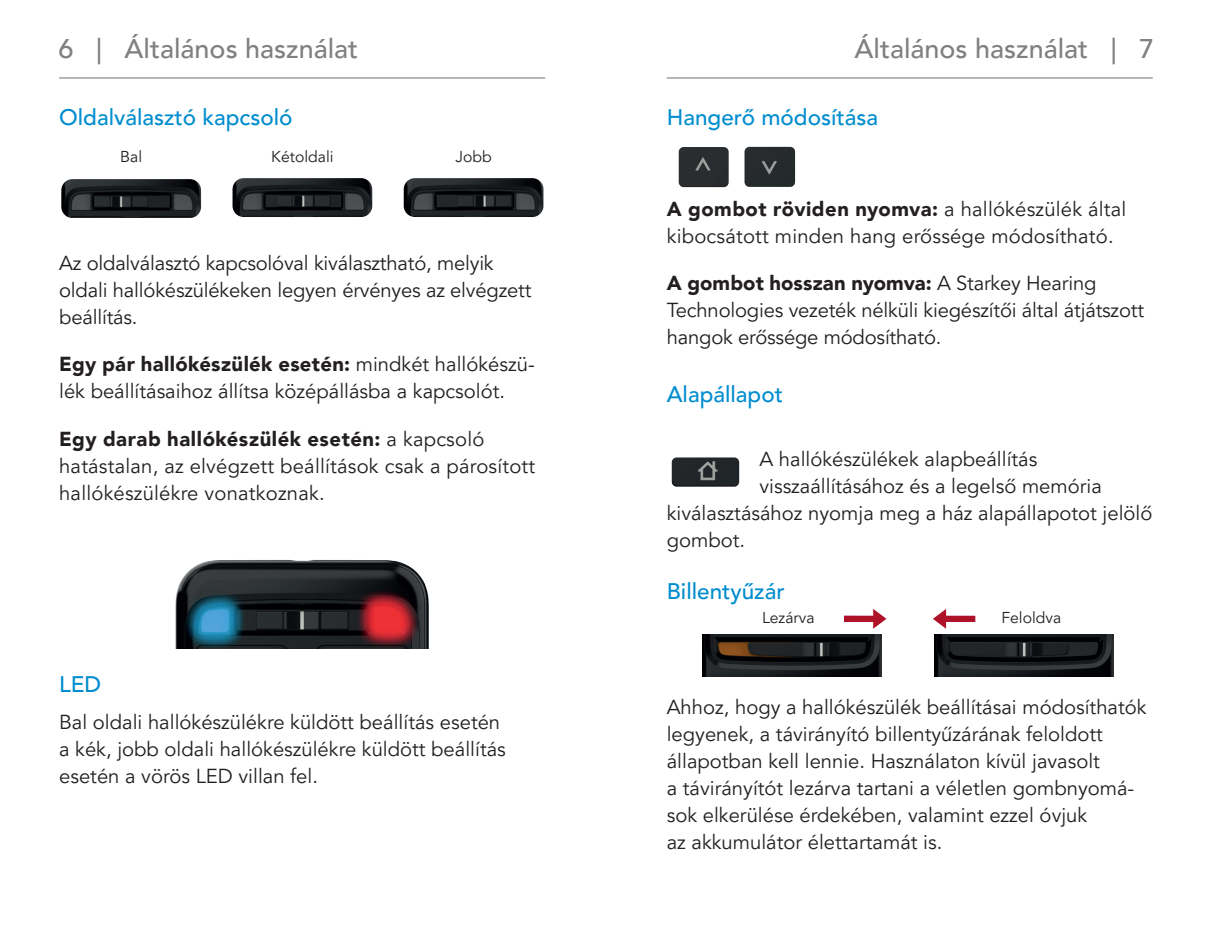
<style>
.page{position:relative;width:1212px;height:925px;background:#fff}
.page>*{position:absolute;margin:0;border:0;box-sizing:border-box;transform-origin:0 0}
.t1{font:500 27px "Avenir LT Pro";color:#808083}
.t2{font:500 22.5px "Avenir LT Pro";color:#008dce}
.t3{font:20.25px/27px "Avenir LT Pro";color:#231f20}
.t4{font:15.75px "Avenir LT Pro";color:#231f20}
.s1{font-weight:900}
</style>
<div class="page">
<hr style="left:59px;top:77px;width:486px;height:2px;background:#7b8080">
<hr style="left:667px;top:77px;width:486px;height:2px;background:#7b8080">
<img style="left:232px;top:178px;width:140px;height:39px">
<img style="left:61px;top:179px;width:140px;height:39px">
<img style="left:404px;top:178px;width:139px;height:39px">
<img style="left:679px;top:147px;width:50px;height:40px">
<img style="left:744px;top:147px;width:51px;height:40px">
<img style="left:672px;top:457px;width:67px;height:30px">
<img style="left:175px;top:560px;width:254px;height:89px">
<svg style="left:843px;top:609px;width:43px;height:20px"></svg>
<img style="left:703px;top:635px;width:178px;height:41px">
<svg style="left:933px;top:609px;width:43px;height:20px"></svg>
<img style="left:935px;top:635px;width:178px;height:41px">
<h1 class="t1" style="left:59px;top:32px;width:301px">6 | Általános használat</h1>
<h1 class="t1" style="left:854px;top:32px;width:301px">Általános használat | 7</h1>
<p class="t2" style="left:59px;top:104px;width:235px">Oldalválasztó kapcsoló</p>
<p class="t4" style="left:120px;top:148px;width:23px">Bal</p>
<p class="t4" style="left:271px;top:147px;width:64px">Kétoldali</p>
<p class="t4" style="left:455px;top:147px;width:38px">Jobb</p>
<p class="t3" style="left:59px;top:250px;width:474px">Az oldalválasztó kapcsolóval kiválasztható, melyik oldali hallókészülékeken legyen érvényes az elvégzett beállítás.</p>
<p class="t3" style="left:59px;top:351px;width:477px"><span class="s1">Egy pár hallókészülék esetén:</span> mindkét hallókészü&shy;lék beállításaihoz állítsa középállásba a kapcsolót.</p>
<p class="t3" style="left:59px;top:426px;width:478px"><span class="s1">Egy darab hallókészülék esetén:</span> a kapcsoló hatástalan, az elvégzett beállítások csak a párosított hallókészülékre vonatkoznak.</p>
<p class="t2" style="left:59px;top:671px;width:44px">LED</p>
<p class="t3" style="left:59px;top:709px;width:448px">Bal oldali hallókészülékre küldött beállítás esetén a kék, jobb oldali hallókészülékre küldött beállítás esetén a vörös LED villan fel.</p>
<p class="t2" style="left:667px;top:104px;width:213px">Hangerő módosítása</p>
<p class="t3" style="left:667px;top:196px;width:461px"><span class="s1">A gombot röviden nyomva:</span> a hallókészülék által kibocsátott minden hang erőssége módosítható.</p>
<p class="t3" style="left:667px;top:270px;width:479px"><span class="s1">A gombot hosszan nyomva:</span> A Starkey Hearing<br>Technologies vezeték nélküli kiegészítői által átjátszott hangok erőssége módosítható.</p>
<p class="t2" style="left:667px;top:381px;width:118px">Alapállapot</p>
<p class="t3" style="left:759px;top:446px;width:279px">A hallókészülékek alapbeállítás</p>
<p class="t3" style="left:759px;top:473px;width:344px">visszaállításához és a legelső memória</p>
<p class="t3" style="left:667px;top:500px;width:487px">kiválasztásához nyomja meg a ház alapállapotot jelölő</p>
<p class="t3" style="left:667px;top:527px;width:80px">gombot.</p>
<p class="t2" style="left:667px;top:578px;width:119px">Billentyűzár</p>
<p class="t4" style="left:762px;top:608px;width:54px">Lezárva</p>
<p class="t4" style="left:1001px;top:608px;width:61px">Feloldva</p>
<p class="t3" style="left:667px;top:693px;width:481px">Ahhoz, hogy a hallókészülék beállításai módosíthatók legyenek, a távirányító billentyűzárának feloldott állapotban kell lennie. Használaton kívül javasolt<br>a távirányítót lezárva tartani a véletlen gombnyomá&shy;sok elkerülése érdekében, valamint ezzel óvjuk<br>az akkumulátor élettartamát is.</p>
</div>
